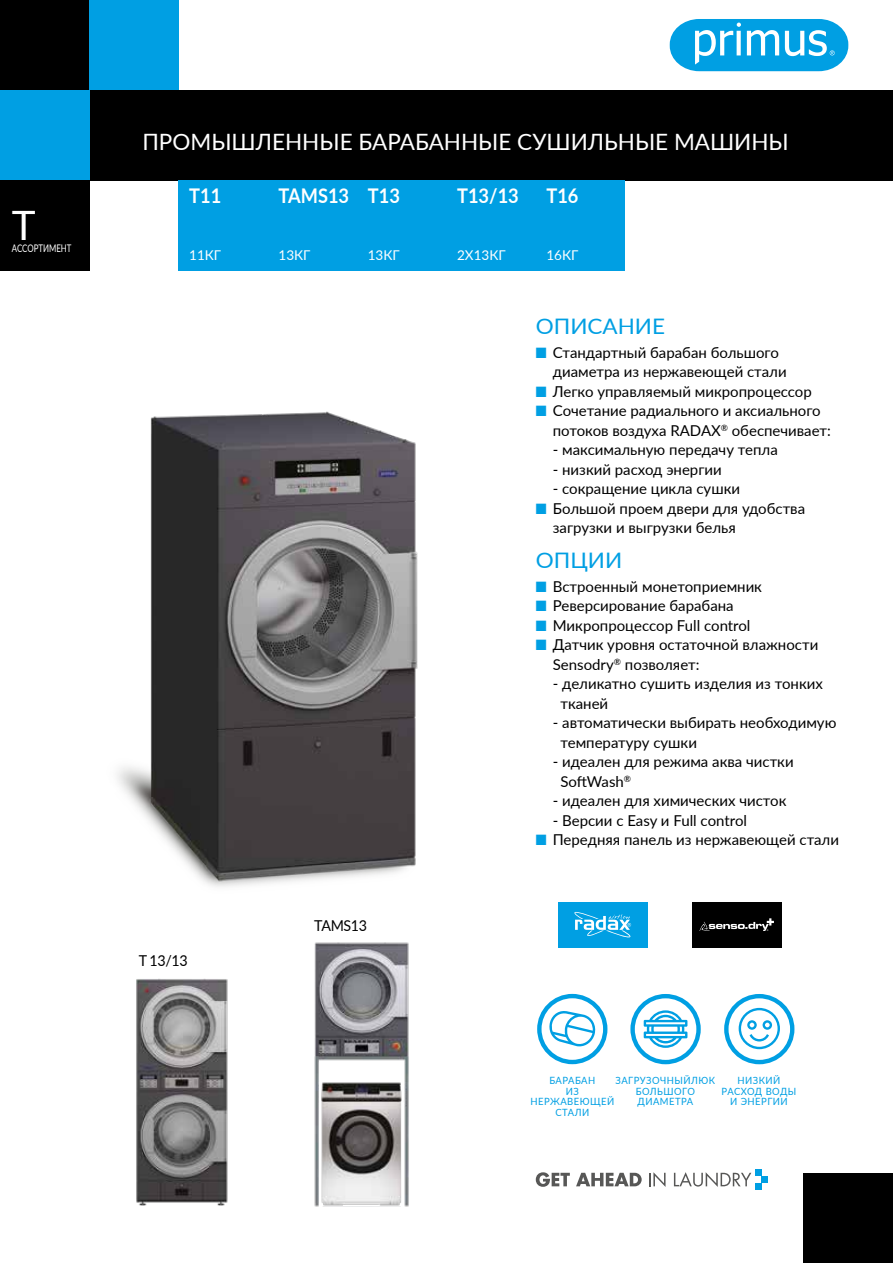
<style>
.page{position:relative;width:893px;height:1263px;background:#fff}
.page>*{position:absolute;margin:0;border:0;box-sizing:border-box;transform-origin:0 0}
.t1{font:40.5px "Lato";color:#fff}
.t2{font:22.5px "Lato";color:#fff}
.t3{font:21.3px "Lato";color:#009fe3;scale:1.05 1}
.t4{font:700 20.25px "Lato";color:#fff;scale:.9 1}
.t5{font:15px/19.5px "Lato";color:#000}
.t6{font:15px "Lato";color:#000;scale:.95 1}
.t7{font:13.5px "Lato";color:#fff}
.t8{font:10.5px "Lato";color:#fff;scale:.75 1}
.t9{font:10.05px/10.8px "Lato";letter-spacing:.05em;color:#009fe3;text-align:center;scale:.95 1}
.s1{color:#009fe3}
</style>
<div class="page">
<div style="left:0;top:0;width:101px;height:102px;background:#000"></div>
<div style="left:0;top:90px;width:893px;height:90px;background:#000"></div>
<div style="left:0;top:90px;width:89px;height:90px;background:#009fe3"></div>
<div style="left:89px;top:0;width:90px;height:90px;background:#009fe3"></div>
<svg style="left:670px;top:19px;width:178px;height:52px"></svg>
<svg style="left:536px;top:1172px;width:34px;height:15px"></svg>
<svg style="left:576px;top:1173px;width:66px;height:13px"></svg>
<svg style="left:649px;top:1172px;width:16px;height:15px"></svg>
<svg style="left:674px;top:1172px;width:77px;height:15px"></svg>
<div style="left:761px;top:1176px;width:7px;height:7px;background:#009fe3"></div>
<div style="left:755px;top:1183px;width:6px;height:7px;background:#009fe3"></div>
<div style="left:755px;top:1169px;width:6px;height:7px;background:#009fe3"></div>
<div style="left:804px;top:1173px;width:89px;height:90px;background:#000"></div>
<div style="left:0;top:180px;width:89px;height:90px;background:#000"></div>
<div style="left:179px;top:180px;width:89px;height:90px;background:#009fe3"></div>
<div style="left:357px;top:180px;width:89px;height:90px;background:#009fe3"></div>
<div style="left:268px;top:180px;width:89px;height:90px;background:#009fe3"></div>
<div style="left:446px;top:180px;width:90px;height:90px;background:#009fe3"></div>
<div style="left:536px;top:180px;width:89px;height:90px;background:#009fe3"></div>
<svg style="left:630px;top:994px;width:71px;height:70px"></svg>
<svg style="left:724px;top:994px;width:70px;height:70px"></svg>
<div style="left:558px;top:902px;width:89px;height:45px;background:#009fe3"></div>
<svg style="left:574px;top:912px;width:57px;height:26px"></svg>
<div style="left:692px;top:902px;width:89px;height:45px;background:#000"></div>
<svg style="left:699px;top:918px;width:75px;height:13px"></svg>
<svg style="left:537px;top:994px;width:70px;height:70px"></svg>
<img style="left:117px;top:411px;width:301px;height:476px">
<img style="left:136px;top:978px;width:92px;height:228px">
<img style="left:314px;top:942px;width:95px;height:265px">
<svg style="left:320px;top:1082px;width:83px;height:124px"></svg>
<img style="left:321px;top:1077px;width:80px;height:130px">
<h1 class="t1" style="left:12px;top:196px;width:25px">T</h1>
<p class="t8" style="left:12px;top:241px;width:81px">АССОРТИМЕНТ</p>
<h2 class="t2" style="left:142px;top:125px;width:648px">ПРОМЫШЛЕННЫЕ БАРАБАННЫЕ СУШИЛЬНЫЕ МАШИНЫ</h2>
<h3 class="t4" style="left:189px;top:181px;width:37px">T11</h3>
<p class="t7" style="left:189px;top:245px;width:33px">11КГ</p>
<p class="t6" style="left:139px;top:950px;width:53px">T 13/13</p>
<h3 class="t4" style="left:279px;top:181px;width:80px">TAMS13</h3>
<h3 class="t4" style="left:368px;top:181px;width:37px">T13</h3>
<h3 class="t4" style="left:457px;top:181px;width:70px">T13/13</h3>
<h3 class="t4" style="left:546px;top:181px;width:37px">T16</h3>
<p class="t7" style="left:279px;top:245px;width:33px">13КГ</p>
<p class="t7" style="left:368px;top:245px;width:33px">13КГ</p>
<p class="t7" style="left:457px;top:245px;width:50px">2X13КГ</p>
<p class="t7" style="left:546px;top:245px;width:33px">16КГ</p>
<h3 class="t3" style="left:536px;top:311px;width:125px">ОПИСАНИЕ</h3>
<p class="t5" style="left:553px;top:342px;width:235px;text-indent:-17px"><span class="s1">■</span> Стандартный барабан большого диаметра из нержавеющей стали</p>
<p class="t5" style="left:536px;top:381px;width:278px"><span class="s1">■</span> Легко управляемый микропроцессор</p>
<p class="t5" style="left:553px;top:400px;width:280px;text-indent:-17px"><span class="s1">■</span> Сочетание радиального и аксиального потоков воздуха RADAX<sup>®</sup> обеспечивает:</p>
<p class="t5" style="left:553px;top:439px;width:226px">- максимальную передачу тепла</p>
<p class="t5" style="left:553px;top:459px;width:171px">- низкий расход энергии</p>
<p class="t5" style="left:553px;top:478px;width:189px">- сокращение цикла сушки</p>
<p class="t5" style="left:553px;top:498px;width:254px;text-indent:-17px"><span class="s1">■</span> Большой проем двери для удобства загрузки и выгрузки белья</p>
<h3 class="t3" style="left:536px;top:545px;width:84px">ОПЦИИ</h3>
<p class="t5" style="left:536px;top:576px;width:228px"><span class="s1">■</span> Встроенный монетоприемник</p>
<p class="t5" style="left:536px;top:595px;width:199px"><span class="s1">■</span> Реверсирование барабана</p>
<p class="t5" style="left:536px;top:615px;width:216px"><span class="s1">■</span> Микропроцессор Full control</p>
<p class="t5" style="left:553px;top:634px;width:267px;text-indent:-17px"><span class="s1">■</span> Датчик уровня остаточной влажности<br>Sensodry<sup>®</sup> позволяет:</p>
<p class="t5" style="left:560px;top:673px;width:264px;text-indent:-8px">- деликатно сушить изделия из тонких тканей</p>
<p class="t5" style="left:560px;top:712px;width:277px;text-indent:-8px">- автоматически выбирать необходимую температуру сушки</p>
<p class="t5" style="left:560px;top:751px;width:235px;text-indent:-8px">- идеален для режима аква чистки<br>SoftWash<sup>®</sup></p>
<p class="t5" style="left:553px;top:790px;width:235px">- идеален для химических чисток</p>
<p class="t5" style="left:553px;top:810px;width:196px">- Версии с Easy и Full control</p>
<p class="t5" style="left:536px;top:829px;width:305px"><span class="s1">■</span> Передняя панель из нержавеющей стали</p>
<p class="t6" style="left:314px;top:915px;width:57px">TAMS13</p>
<p class="t9" style="left:615px;top:1074px;width:106px">ЗАГРУЗОЧНЫЙЛЮК<br>БОЛЬШОГО<br>ДИАМЕТРА</p>
<p class="t9" style="left:722px;top:1074px;width:80px">НИЗКИЙ<br>РАСХОД ВОДЫ<br>И ЭНЕРГИИ</p>
<p class="t9" style="left:530px;top:1074px;width:90px">БАРАБАН<br>ИЗ<br>НЕРЖАВЕЮЩЕЙ<br>СТАЛИ</p>
</div>
